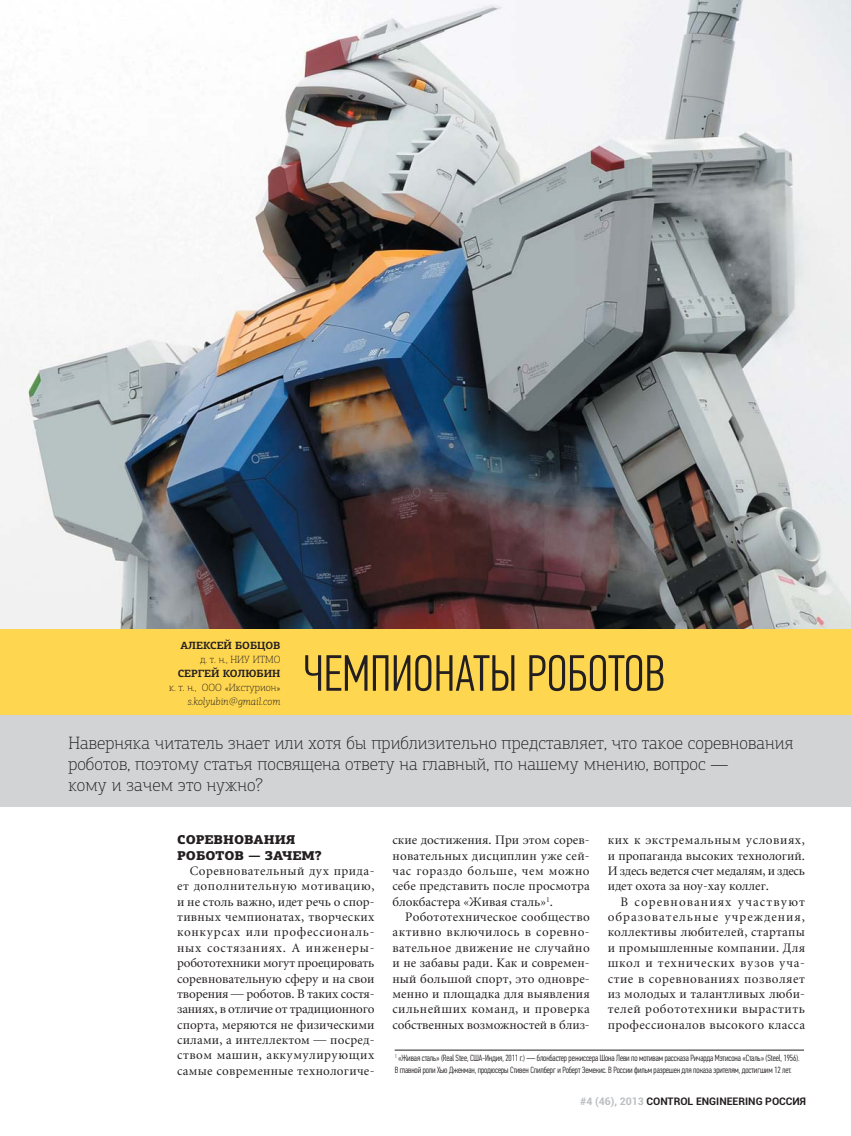
<style>
.page{position:relative;width:851px;height:1136px;background:#fff}
.page>*{position:absolute;margin:0;border:0;box-sizing:border-box;transform-origin:0 0}
.t1{font:300 51px "PF Din Text Comp Pro";color:#231f20}
.t2{font:100 18px/21px "PF Agora Slab Pro";letter-spacing:.005em;color:#231f20}
.t3{font:12.75px/15.3px "Miniature";letter-spacing:.01em;color:#231f20;text-align:justify}
.t4{font:900 12.75px/15.3px "PF Agora Slab Pro";color:#231f20}
.t5{font:700 10.5px "Roboto";color:#231f20}
.t6{font:100 10.5px "PF Agora Slab Pro";color:#231f20}
.t7{font:700 10.5px "PF Agora Slab Pro";color:#231f20}
.t8{font:italic 100 10.5px "PF Agora Slab Pro";color:#231f20}
.t9{font:300 9px/12px "PF Din Text Comp Pro";letter-spacing:-.01em;color:#231f20}
.s1{color:#bbbdc0}
</style>
<div class="page">
<img style="left:0;top:0;width:850px;height:629px">
<div style="left:0;top:629px;width:850px;height:92px;background:#ffd64f"></div>
<div style="left:0;top:714px;width:850px;height:92px;background:#d1d3d4"></div>
<hr style="left:394px;top:1049px;width:409px;height:1px;background:#231f20">
<p class="t7" style="left:180px;top:639px;width:101px">АЛЕКСЕЙ БОБЦОВ</p>
<p class="t6" style="left:200px;top:653px;width:82px">д. т. н., НИУ ИТМО</p>
<p class="t7" style="left:178px;top:667px;width:104px">СЕРГЕЙ КОЛЮБИН</p>
<p class="t6" style="left:169px;top:681px;width:113px">к. т. н., ООО «Икстурион»</p>
<p class="t8" style="left:188px;top:695px;width:94px">s.kolyubin@gmail.com</p>
<h2 class="t2" style="left:68px;top:732px;width:726px">Наверняка читатель знает или хотя бы приблизительно представляет, что такое соревнования роботов, поэтому статья посвящена ответу на главный, по нашему мнению, вопрос —<br>кому и зачем это нужно?</h2>
<h1 class="t1" style="left:303px;top:653px;width:363px">ЧЕМПИОНАТЫ РОБОТОВ</h1>
<p class="t4" style="left:177px;top:832px;width:120px">СОРЕВНОВАНИЯ<br>РОБОТОВ</p>
<p class="t4" style="left:265px;top:847px;width:58px">ЗАЧЕМ?</p>
<p class="t3" style="left:177px;top:864px;width:199px;text-indent:13px">Соревновательный дух прида&shy;ет дополнительную мотивацию, и не столь важно, идет речь о спор&shy;тивных чемпионатах, творческих конкурсах или профессиональ&shy;ных состязаниях. А инженеры&shy;робототехники могут проецировать соревновательную сферу и на свои творения — роботов. В таких состя&shy;заниях, в отличие от традиционного спорта, меряются не физическими силами, а интеллектом — посред&shy;ством машин, аккумулирующих самые современные технологиче-</p>
<p class="t3" style="left:392px;top:833px;width:199px">ские достижения. При этом сорев&shy;новательных дисциплин уже сей&shy;час гораздо больше, чем можно себе представить после просмотра блокбастера «Живая сталь»<sup>1</sup>.</p>
<p class="t3" style="left:392px;top:910px;width:199px;text-indent:13px">Робототехническое сообщество активно включилось в соревно&shy;вательное движение не случайно и не забавы ради. Как и современ&shy;ный большой спорт, это одновре&shy;менно и площадка для выявления сильнейших команд, и проверка собственных возможностей в близ-</p>
<p class="t3" style="left:607px;top:833px;width:199px">ких к экстремальным условиях, и пропаганда высоких технологий.<br>И здесь ведется счет медалям, и здесь идет охота за ноу-хау коллег.</p>
<p class="t3" style="left:607px;top:895px;width:199px;text-indent:13px">В соревнованиях участвуют образовательные учреждения, коллективы любителей, стартапы и промышленные компании. Для школ и технических вузов уча&shy;стие в соревнованиях позволяет из молодых и талантливых люби&shy;телей робототехники вырастить профессионалов высокого класса</p>
<p class="t9" style="left:394px;top:1052px;width:406px"><sup>1</sup> «Живая сталь» (Real Stee, США-Индия, 2011 г.) — блокбастер режиссера Шона Леви по мотивам рассказа Ричарда Мэтисона «Cталь» (Steel, 1956).<br>В главной роли Хью Джекман, продюсеры Стивен Спилберг и Роберт Земекис. В России фильм разрешен для показа зрителям, достигшим 12 лет.</p>
<p class="t5" style="left:580px;top:1093px;width:227px"><span class="s1">#4 (46), 2013</span> CONTROL ENGINEERING РОССИЯ</p>
</div>
